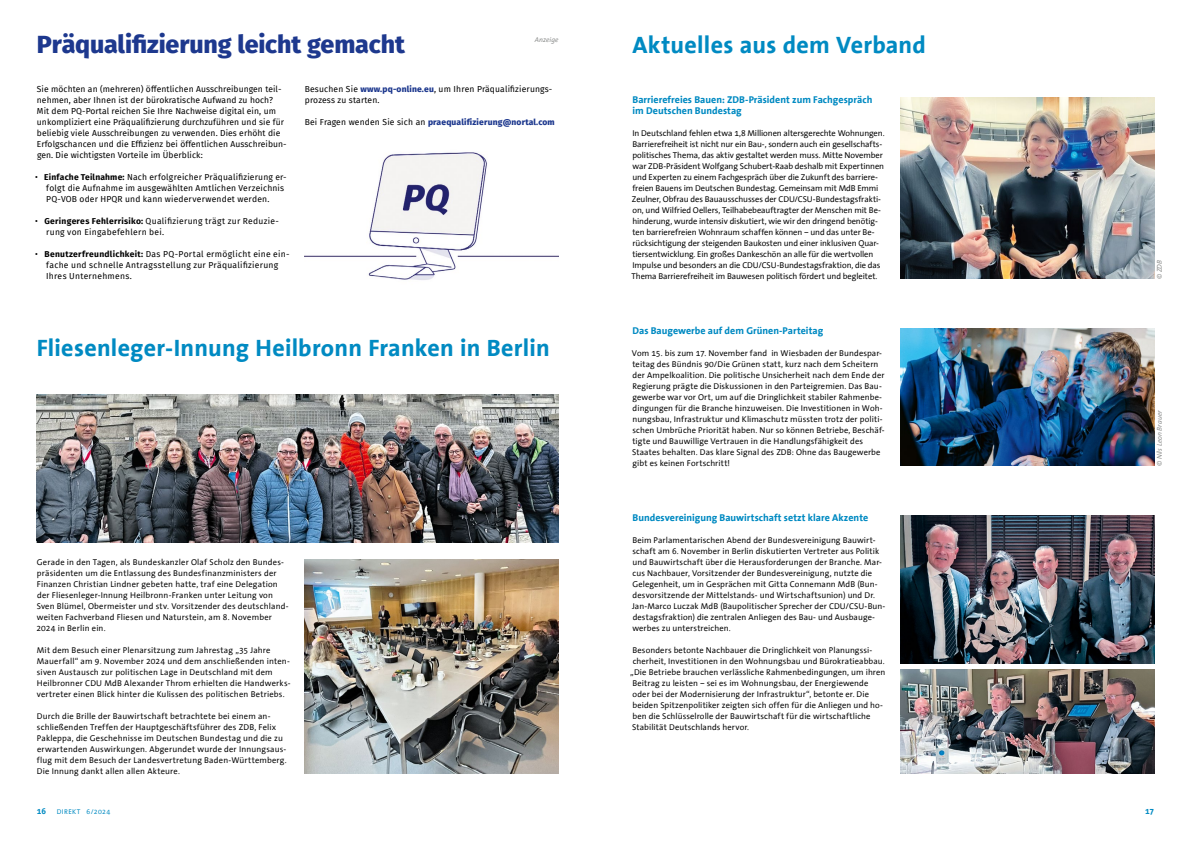
<style>
.page{position:relative;width:1191px;height:842px;background:#fff}
.page>*{position:absolute;margin:0;border:0;box-sizing:border-box;transform-origin:0 0}
.t1{font:800 25px "Fira Sans";letter-spacing:-.005em;color:#1d388e}
.t2{font:700 24px "The Sans Office";letter-spacing:.01em;color:#008ac2}
.t3{font:700 10px/11px "The Sans Office";color:#008ac2}
.t4{font:8.5px/11px "The Sans Office";letter-spacing:.01em;color:#000}
.t5{font:8.5px/11px "The Sans Office";letter-spacing:-.01em;color:#000}
.t6{font:8.5px/11px "Fira Sans";letter-spacing:.01em;color:#000}
.t7{font:8.5px/11px "Fira Sans";letter-spacing:.03em;color:#000}
.t8{font:800 8.5px "Fira Sans";letter-spacing:.02em;color:#1d388e}
.t9{font:700 8.5px "The Sans Office";color:#008ac2}
.t10{font:italic 7px "The Sans Office";letter-spacing:.01em;color:#878988}
.t11{font:7px "The Sans Office";letter-spacing:.06em;color:#008ac2}
.s1{font-weight:700}
.s2{font-weight:800;color:#1d388e}
.s3{font-weight:400;color:#000}
.s4{font-weight:700;font-size:8.5px}
</style>
<div class="page">
<img style="left:305px;top:559px;width:253px;height:215px">
<img style="left:37px;top:394px;width:521px;height:149px">
<img style="left:305px;top:152px;width:253px;height:128px">
<img style="left:900px;top:97px;width:254px;height:182px">
<img style="left:900px;top:328px;width:254px;height:138px">
<img style="left:900px;top:515px;width:254px;height:149px">
<img style="left:900px;top:669px;width:254px;height:105px">
<h1 class="t1" style="left:37px;top:23px;width:369px">Präqualifizierung leicht gemacht</h1>
<p class="t6" style="left:37px;top:83px;width:251px">Sie möchten an (mehreren) öffentlichen Ausschreibungen teil&shy;nehmen, aber Ihnen ist der bürokratische Aufwand zu hoch?<br>Mit dem PQ-Portal reichen Sie Ihre Nachweise digital ein, um unkompliziert eine Präqualifizierung durchzuführen und sie für beliebig viele Ausschreibungen zu verwenden. Dies erhöht die Erfolgschancen und die Effizienz bei öffentlichen Ausschreibun&shy;gen. Die wichtigsten Vorteile im Überblick:</p>
<p class="t6" style="left:46px;top:171px;width:242px;text-indent:-11px">• <span class="s1">Einfache Teilnahme:</span> Nach erfolgreicher Präqualifizierung er&shy;folgt die Aufnahme im ausgewählten Amtlichen Verzeichnis<br>PQ-VOB oder HPQR und kann wiederverwendet werden.</p>
<p class="t7" style="left:46px;top:215px;width:234px;text-indent:-11px">• <span class="s1">Geringeres Fehlerrisiko:</span> Qualifizierung trägt zur Reduzie&shy;rung von Eingabefehlern bei.</p>
<p class="t7" style="left:46px;top:248px;width:245px;text-indent:-11px">• <span class="s1">Benutzerfreundlichkeit:</span> Das PQ-Portal ermöglicht eine ein&shy;fache und schnelle Antragsstellung zur Präqualifizierung<br>Ihres Unternehmens.</p>
<p class="t10" style="left:535px;top:36px;width:25px">Anzeige</p>
<p class="t6" style="left:305px;top:83px;width:249px">Besuchen Sie <span class="s2">www.pq-online.eu</span>, um Ihren Präqualifizierungs&shy;prozess zu starten.</p>
<p class="t8" style="left:305px;top:114px;width:251px"><span class="s3">Bei Fragen wenden Sie sich an</span> praequalifizierung@nortal.com</p>
<h2 class="t2" style="left:37px;top:335px;width:514px">Fliesenleger-Innung Heilbronn Franken in Berlin</h2>
<p class="t4" style="left:36px;top:557px;width:254px">Gerade in den Tagen, als Bundeskanzler Olaf Scholz den Bundes&shy;präsidenten um die Entlassung des Bundesfinanzministers der Finanzen Christian Lindner gebeten hatte, traf eine Delegation der Fliesenleger-Innung Heilbronn-Franken unter Leitung von Sven Blümel, Obermeister und stv. Vorsitzender des deutschland&shy;weiten Fachverband Fliesen und Naturstein, am 8. November 2024 in Berlin ein.</p>
<p class="t4" style="left:37px;top:645px;width:255px">Mit dem Besuch einer Plenarsitzung zum Jahrestag „35 Jahre Mauerfall“ am 9. November 2024 und dem anschließenden inten&shy;siven Austausch zur politischen Lage in Deutschland mit dem Heilbronner CDU MdB Alexander Throm erhielten die Handwerks&shy;vertreter einen Blick hinter die Kulissen des politischen Betriebs.</p>
<p class="t4" style="left:37px;top:711px;width:251px">Durch die Brille der Bauwirtschaft betrachtete bei einem an&shy;schließenden Treffen der Hauptgeschäftsführer des ZDB, Felix Pakleppa, die Geschehnisse im Deutschen Bundestag und die zu erwartenden Auswirkungen. Abgerundet wurde der Innungsaus&shy;flug mit dem Besuch der Landesvertretung Baden-Württemberg.<br>Die Innung dankt allen allen Akteure.</p>
<h2 class="t2" style="left:632px;top:32px;width:295px">Aktuelles aus dem Verband</h2>
<p class="t3" style="left:632px;top:94px;width:241px">Barrierefreies Bauen: ZDB-Präsident zum Fachgespräch im Deutschen Bundestag</p>
<p class="t5" style="left:631px;top:128px;width:255px">In Deutschland fehlen etwa 1,8 Millionen altersgerechte Wohnungen.<br>Barrierefreiheit ist nicht nur ein Bau-, sondern auch ein gesellschafts&shy;politisches Thema, das aktiv gestaltet werden muss. Mitte November war ZDB-Präsident Wolfgang Schubert-Raab deshalb mit Expertinnen und Experten zu einem Fachgespräch über die Zukunft des barriere&shy;freien Bauens im Deutschen Bundestag. Gemeinsam mit MdB Emmi Zeulner, Obfrau des Bauausschusses der CDU/CSU-Bundestagsfrakti&shy;on, und Wilfried Oellers, Teilhabebeauftragter der Menschen mit Be&shy;hinderung, wurde intensiv diskutiert, wie wir den dringend benötig&shy;ten barrierefreien Wohnraum schaffen können – und das unter Be&shy;rücksichtigung der steigenden Baukosten und einer inklusiven Quar&shy;tiersentwicklung. Ein großes Dankeschön an alle für die wertvollen Impulse und besonders an die CDU/CSU-Bundestagsfraktion, die das Thema Barrierefreiheit im Bauwesen politisch fördert und begleitet.</p>
<p class="t3" style="left:632px;top:325px;width:192px">Das Baugewerbe auf dem Grünen-Parteitag</p>
<p class="t4" style="left:632px;top:348px;width:254px">Vom 15. bis zum 17. November fand in Wiesbaden der Bundespar&shy;teitag des Bündnis 90/Die Grünen statt, kurz nach dem Scheitern der Ampelkoalition. Die politische Unsicherheit nach dem Ende der Regierung prägte die Diskussionen in den Parteigremien. Das Bau&shy;gewerbe war vor Ort, um auf die Dringlichkeit stabiler Rahmenbe&shy;dingungen für die Branche hinzuweisen. Die Investitionen in Woh&shy;nungsbau, Infrastruktur und Klimaschutz müssten trotz der politi&shy;schen Umbrüche Priorität haben. Nur so können Betriebe, Beschäf&shy;tigte und Bauwillige Vertrauen in die Handlungsfähigkeit des Staates behalten. Das klare Signal des ZDB: Ohne das Baugewerbe gibt es keinen Fortschritt!</p>
<p class="t3" style="left:632px;top:512px;width:237px">Bundesvereinigung Bauwirtschaft setzt klare Akzente</p>
<p class="t4" style="left:632px;top:535px;width:255px">Beim Parlamentarischen Abend der Bundesvereinigung Bauwirt&shy;schaft am 6. November in Berlin diskutierten Vertreter aus Politik und Bauwirtschaft über die Herausforderungen der Branche. Mar&shy;cus Nachbauer, Vorsitzender der Bundesvereinigung, nutzte die Gelegenheit, um in Gesprächen mit Gitta Connemann MdB (Bun&shy;desvorsitzende der Mittelstands- und Wirtschaftsunion) und Dr.<br>Jan-Marco Luczak MdB (Baupolitischer Sprecher der CDU/CSU-Bun&shy;destagsfraktion) die zentralen Anliegen des Bau- und Ausbauge&shy;werbes zu unterstreichen.</p>
<p class="t4" style="left:630px;top:645px;width:257px">Besonders betonte Nachbauer die Dringlichkeit von Planungssi&shy;cherheit, Investitionen in den Wohnungsbau und Bürokratieabbau. „Die Betriebe brauchen verlässliche Rahmenbedingungen, um ihren Beitrag zu leisten – sei es im Wohnungsbau, der Energiewende oder bei der Modernisierung der Infrastruktur“, betonte er. Die beiden Spitzenpolitiker zeigten sich offen für die Anliegen und ho&shy;ben die Schlüsselrolle der Bauwirtschaft für die wirtschaftliche Stabilität Deutschlands hervor.</p>
<p class="t10" style="left:1155px;top:279px;width:20px;rotate:-90deg">© ZDB</p>
<p class="t10" style="left:1155px;top:466px;width:57px;rotate:-90deg">© Nils Leon Brauer</p>
<p class="t11" style="left:37px;top:808px;width:75px"><span class="s4">16</span> DIREKT 6/2024</p>
<p class="t9" style="left:1145px;top:806px;width:10px">17</p>
</div>
